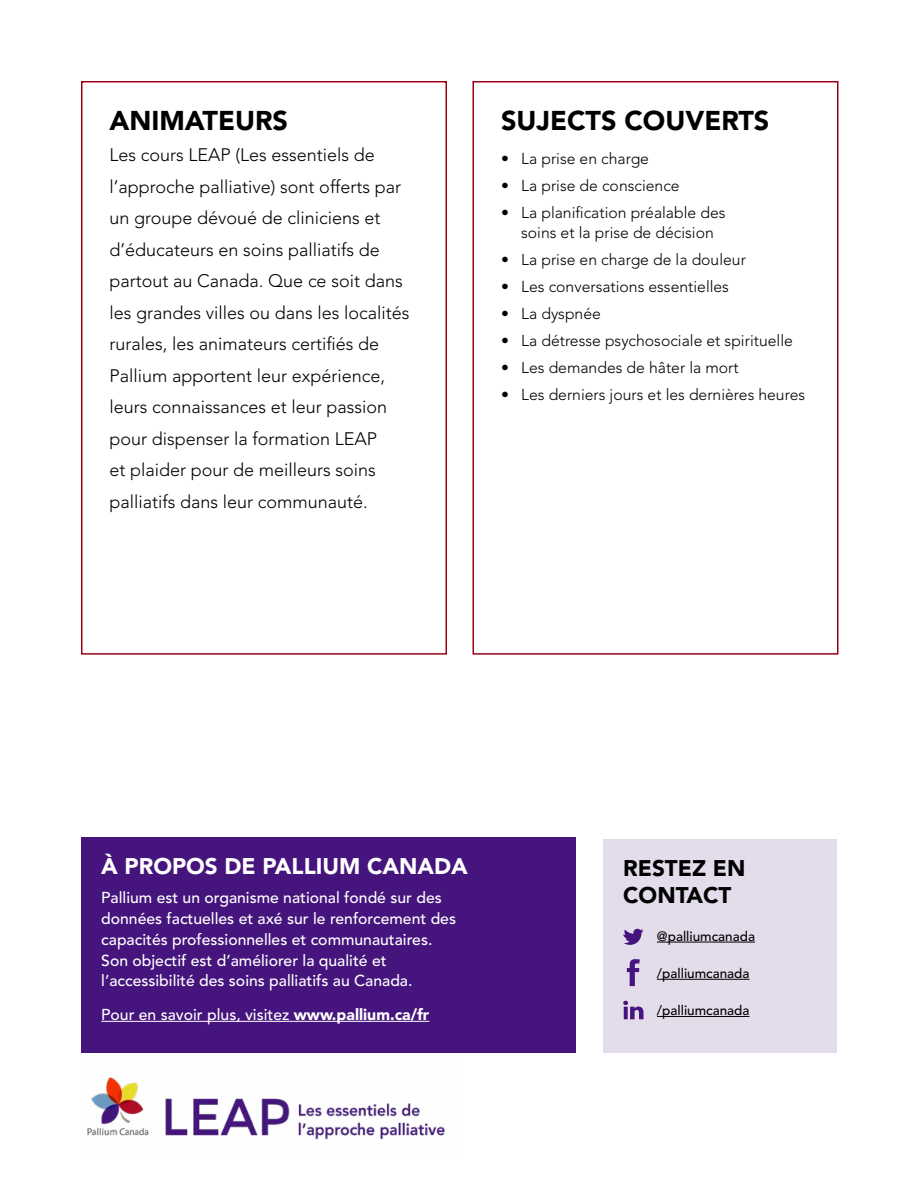
<style>
.page{position:relative;width:918px;height:1188px;background:#fff}
.page>*{position:absolute;margin:0;border:0;box-sizing:border-box;transform-origin:0 0}
.t1{font:900 27px "Avenir LT Pro";color:#000}
.t2{font:900 22.5px "Avenir LT Pro";color:#fff}
.t3{font:900 22.5px/27px "Avenir LT Pro";color:#000}
.t4{font:300 18px/31.5px "Avenir LT Pro";color:#000}
.t5{font:300 15.75px/20.2px "Avenir LT Pro";color:#000;text-align:center}
.t6{font:500 15.75px/20.9px "Avenir LT Pro";color:#fff}
.t7{font:500 13.5px "Avenir LT Pro";color:#000}
.s1{font-weight:900}
</style>
<div class="page">
<img style="left:87px;top:1077px;width:358px;height:63px">
<div style="left:81px;top:837px;width:495px;height:216px;background:#45147d"></div>
<hr style="left:101px;top:1021px;width:193px;height:1px;background:#fff">
<hr style="left:294px;top:1021px;width:135px;height:1px;background:#fff">
<div style="left:603px;top:839px;width:234px;height:214px;background:#e3dceb"></div>
<hr style="left:657px;top:1016px;width:93px;height:1px;background:#000">
<hr style="left:657px;top:979px;width:93px;height:1px;background:#000">
<hr style="left:657px;top:942px;width:98px;height:1px;background:#000">
<svg style="left:623px;top:929px;width:20px;height:16px"></svg>
<svg style="left:623px;top:1001px;width:21px;height:18px"></svg>
<svg style="left:627px;top:959px;width:13px;height:27px"></svg>
<div style="left:81px;top:81px;width:366px;height:574px;border:2px solid #9c0014"></div>
<div style="left:472px;top:81px;width:366px;height:574px;border:2px solid #9c0014"></div>
<h1 class="t1" style="left:110px;top:104px;width:180px">ANIMATEURS</h1>
<p class="t4" style="left:110px;top:139px;width:302px">Les cours LEAP (Les essentiels de l’approche palliative) sont offerts par un groupe dévoué de cliniciens et d’éducateurs en soins palliatifs de partout au Canada. Que ce soit dans les grandes villes ou dans les localités rurales, les animateurs certifiés de Pallium apportent leur expérience, leurs connaissances et leur passion pour dispenser la formation LEAP<br>et plaider pour de meilleurs soins palliatifs dans leur communauté.</p>
<h1 class="t1" style="left:501px;top:104px;width:270px">SUJECTS COUVERTS</h1>
<p class="t5" style="left:501px;top:148px;width:150px">• La prise en charge</p>
<p class="t5" style="left:501px;top:175px;width:180px">• La prise de conscience</p>
<p class="t5" style="left:501px;top:202px;width:226px">• La planification préalable des soins et la prise de décision</p>
<p class="t5" style="left:501px;top:249px;width:246px">• La prise en charge de la douleur</p>
<p class="t5" style="left:501px;top:276px;width:230px">• Les conversations essentielles</p>
<p class="t5" style="left:501px;top:303px;width:101px">• La dyspnée</p>
<p class="t5" style="left:501px;top:330px;width:293px">• La détresse psychosociale et spirituelle</p>
<p class="t5" style="left:501px;top:357px;width:239px">• Les demandes de hâter la mort</p>
<p class="t5" style="left:501px;top:384px;width:306px">• Les derniers jours et les dernières heures</p>
<p class="t2" style="left:101px;top:853px;width:368px">À PROPOS DE PALLIUM CANADA</p>
<p class="t6" style="left:101px;top:887px;width:356px">Pallium est un organisme national fondé sur des données factuelles et axé sur le renforcement des capacités professionnelles et communautaires.<br>Son objectif est d’améliorer la qualité et l’accessibilité des soins palliatifs au Canada.</p>
<p class="t6" style="left:101px;top:1004px;width:330px">Pour en savoir plus, visitez <span class="s1">www.pallium.ca/fr</span></p>
<p class="t3" style="left:623px;top:855px;width:124px">RESTEZ EN<br>CONTACT</p>
<p class="t7" style="left:657px;top:928px;width:100px">@palliumcanada</p>
<p class="t7" style="left:657px;top:965px;width:94px">/palliumcanada</p>
<p class="t7" style="left:657px;top:1002px;width:94px">/palliumcanada</p>
</div>
